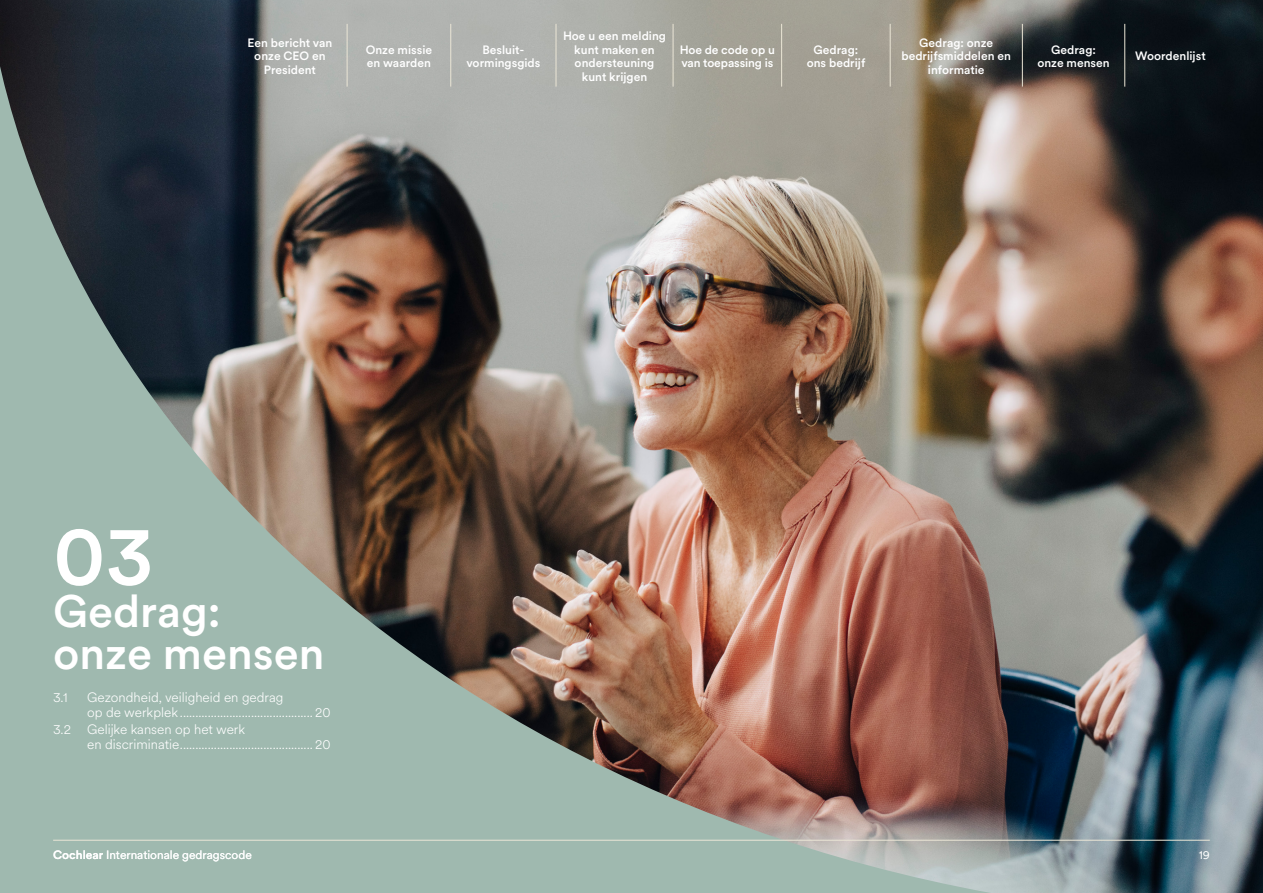
<style>
.page{position:relative;width:1263px;height:893px;background:#fff}
.page>*{position:absolute;margin:0;border:0;box-sizing:border-box;transform-origin:0 0}
.Heading_02{font:500 84px "Circular XX";color:#fff}
.Heading_02-2{font:500 45px/42px "Circular XX";color:#fff}
.Body_Copy_01{font:300 13.5px/15px "Circular XX";color:#fff}
.t1{font:500 12px/13.5px "Circular XX";color:#fff;text-align:center}
.Body_Copy_01-2{font:12px "Circular XX";color:#fff}
.s1{font-weight:500}
</style>
<div class="page">
<img style="left:0;top:0;width:1263px;height:893px">
<hr style="left:53px;top:840px;width:1157px;height:1px;background:#ebe6d6">
<hr style="left:347px;top:24px;width:1px;height:63px;background:#ebe6d6">
<hr style="left:450px;top:24px;width:1px;height:63px;background:#ebe6d6">
<hr style="left:556px;top:24px;width:1px;height:63px;background:#ebe6d6">
<hr style="left:673px;top:24px;width:1px;height:63px;background:#ebe6d6">
<hr style="left:781px;top:24px;width:1px;height:63px;background:#ebe6d6">
<hr style="left:890px;top:24px;width:1px;height:63px;background:#ebe6d6">
<hr style="left:1022px;top:24px;width:1px;height:63px;background:#ebe6d6">
<hr style="left:1124px;top:24px;width:1px;height:63px;background:#ebe6d6">
<p class="t1" style="left:248px;top:35px;width:86px">Een bericht van onze CEO en<br>President</p>
<p class="t1" style="left:366px;top:42px;width:68px;text-align:left">Onze missie en waarden</p>
<p class="t1" style="left:466px;top:42px;width:76px">Besluit&shy;vormingsgids</p>
<p class="t1" style="left:563px;top:29px;width:104px">Hoe u een melding kunt maken en ondersteuning kunt krijgen</p>
<p class="t1" style="left:680px;top:42px;width:97px;text-align:left">Hoe de code op u van toepassing is</p>
<p class="t1" style="left:807px;top:42px;width:60px">Gedrag: ons bedrijf</p>
<p class="t1" style="left:901px;top:35px;width:111px">Gedrag: onze bedrijfsmiddelen en informatie</p>
<p class="t1" style="left:1037px;top:42px;width:74px">Gedrag: onze mensen</p>
<p class="t1" style="left:1135px;top:49px;width:72px">Woordenlijst</p>
<p class="Heading_02" style="left:53px;top:498px;width:102px">03</p>
<p class="Heading_02-2" style="left:53px;top:588px;width:273px">Gedrag: onze mensen</p>
<p class="Body_Copy_01" style="left:53px;top:689px;width:16px">3.1</p>
<p class="Body_Copy_01" style="left:87px;top:689px;width:245px">Gezondheid, veiligheid en gedrag<br>op de werkplek ........................................... 20</p>
<p class="Body_Copy_01" style="left:87px;top:721px;width:245px;text-indent:-34px">3.2 Gelijke kansen op het werk<br>en discriminatie........................................... 20</p>
<p class="Body_Copy_01-2" style="left:53px;top:847px;width:200px"><span class="s1">Cochlear</span> Internationale gedragscode</p>
<p class="Body_Copy_01-2" style="left:1199px;top:847px;width:13px">19</p>
</div>
